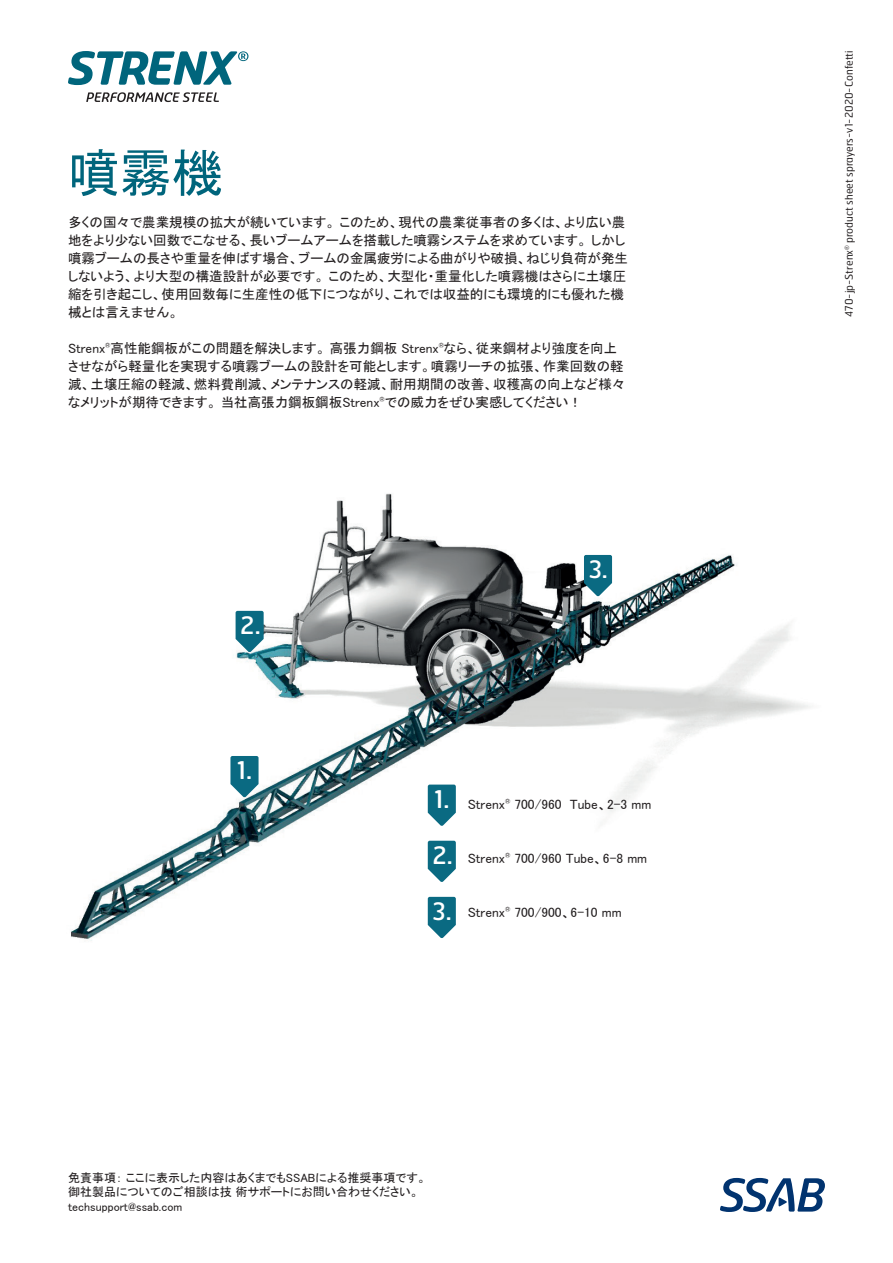
<style>
.page{position:relative;width:893px;height:1263px;background:#fff}
.page>*{position:absolute;margin:0;border:0;box-sizing:border-box;transform-origin:0 0}
.t1{font:51.75px "MS P Gothic";color:#00657c}
.t2{font:24.45px "Hermes FB";color:#fff}
.t3{font:24px "Hermes FB";color:#fff}
.t4{font:13.5px/18px "MS P Gothic";color:#231f20}
.t5{font:12px/14.4px "MS P Gothic";color:#231f20}
.t6{font:10.5px "Hermes FB";color:#231f20}
</style>
<div class="page">
<img style="left:71px;top:493px;width:739px;height:448px">
<svg style="left:68px;top:51px;width:180px;height:34px"></svg>
<svg style="left:86px;top:92px;width:133px;height:10px"></svg>
<svg style="left:720px;top:1178px;width:105px;height:34px"></svg>
<svg style="left:428px;top:784px;width:28px;height:42px"></svg>
<svg style="left:428px;top:841px;width:28px;height:41px"></svg>
<svg style="left:428px;top:897px;width:28px;height:41px"></svg>
<svg style="left:230px;top:756px;width:29px;height:41px"></svg>
<svg style="left:236px;top:611px;width:28px;height:41px"></svg>
<svg style="left:584px;top:555px;width:28px;height:41px"></svg>
<h1 class="t1" style="left:68px;top:147px;width:157px">噴霧機</h1>
<p class="t4" style="left:68px;top:213px;width:561px">多くの国々で農業規模の拡大が続いています。 このため、現代の農業従事者の多くは、より広い農地をより少ない回数でこなせる、長いブームアームを搭載した噴霧システムを求めています。 しかし噴霧ブームの長さや重量を伸ばす場合、ブームの金属疲労による曲がりや破損、ねじり負荷が発生しないよう、より大型の構造設計が必要です。 このため、大型化・重量化した噴霧機はさらに土壌圧縮を引き起こし、使用回数毎に生産性の低下につながり、これでは収益的にも環境的にも優れた機械とは言えません。</p>
<p class="t4" style="left:68px;top:339px;width:559px">Strenx<sup>®</sup>高性能鋼板がこの問題を解決します。 高張力鋼板 Strenx<sup>®</sup>なら、従来鋼材より強度を向上させながら軽量化を実現する噴霧ブームの設計を可能とします。噴霧リーチの拡張、作業回数の軽減、土壌圧縮の軽減、燃料費削減、メンテナンスの軽減、耐用期間の改善、収穫高の向上など様々なメリットが期待できます。 当社高張力鋼板鋼板Strenx<sup>®</sup>での威力をぜひ実感してください！</p>
<h3 class="t3" style="left:240px;top:610px;width:22px">2.</h3>
<h2 class="t2" style="left:237px;top:755px;width:17px">1.</h2>
<h3 class="t3" style="left:589px;top:554px;width:21px">3.</h3>
<h2 class="t2" style="left:434px;top:783px;width:17px">1.</h2>
<h3 class="t3" style="left:432px;top:840px;width:22px">2.</h3>
<h3 class="t3" style="left:432px;top:896px;width:21px">3.</h3>
<p class="t4" style="left:468px;top:795px;width:185px">Strenx<sup>®</sup> 700/960 Tube、2–3 mm</p>
<p class="t4" style="left:468px;top:849px;width:181px">Strenx<sup>®</sup> 700/960 Tube、6–8 mm</p>
<p class="t4" style="left:468px;top:903px;width:155px">Strenx<sup>®</sup> 700/900、6–10 mm</p>
<p class="t5" style="left:68px;top:1170px;width:359px">免責事項： ここに表示した内容はあくまでもSSABによる推奨事項です。御社製品についてのご相談は技 術サポートにお問い合わせください。techsupport@ssab.com</p>
<p class="t6" style="left:842px;top:317px;width:268px;rotate:-90deg">470-jp-Strenx<sup>®</sup> product sheet sprayers-v1-2020-Confetti</p>
</div>
